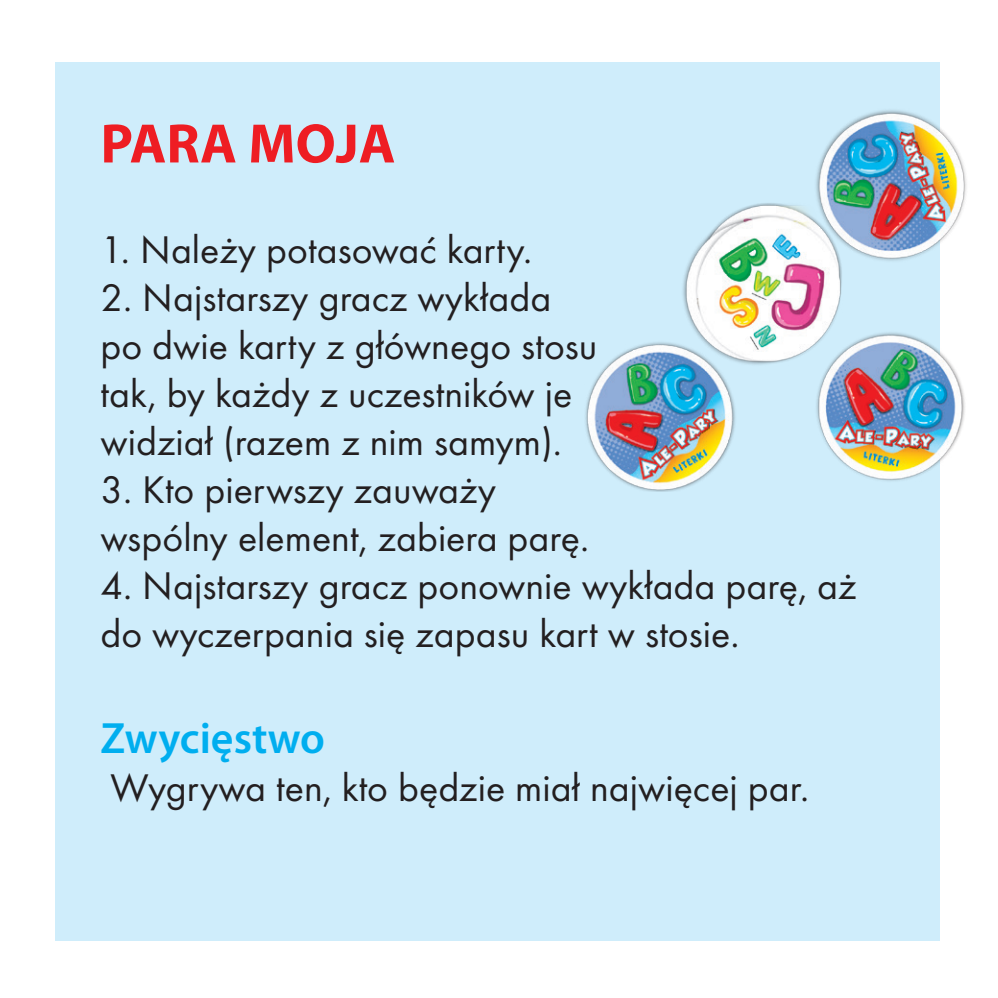
<style>
.page{position:relative;width:998px;height:998px;background:#fff}
.page>*{position:absolute;margin:0;border:0;box-sizing:border-box;transform-origin:0 0}
.t1{font:700 56px "Myriad Pro";color:#ee1d23}
.t2{font:600 44px "Myriad Pro";color:#00aeef}
.t3{font:40px/48px "Futura TCE";color:#231f20}
</style>
<div class="page">
<div style="left:56px;top:63px;width:884px;height:878px;background:#cfedfb"></div>
<img style="left:585px;top:110px;width:382px;height:381px">
<h1 class="t1" style="left:100px;top:107px;width:296px">PARA MOJA</h1>
<p class="t3" style="left:100px;top:226px;width:433px">1. Należy potasować karty.</p>
<p class="t3" style="left:100px;top:274px;width:498px">2. Najstarszy gracz wykłada po dwie karty z głównego stosu tak, by każdy z uczestników je widział (razem z nim samym).</p>
<p class="t3" style="left:100px;top:466px;width:490px">3. Kto pierwszy zauważy wspólny element, zabiera parę.</p>
<p class="t3" style="left:100px;top:562px;width:757px">4. Najstarszy gracz ponownie wykłada parę, aż do wyczerpania się zapasu kart w stosie.</p>
<p class="t2" style="left:100px;top:710px;width:226px">Zwycięstwo</p>
<p class="t3" style="left:110px;top:763px;width:700px">Wygrywa ten, kto będzie miał najwięcej par.</p>
</div>
